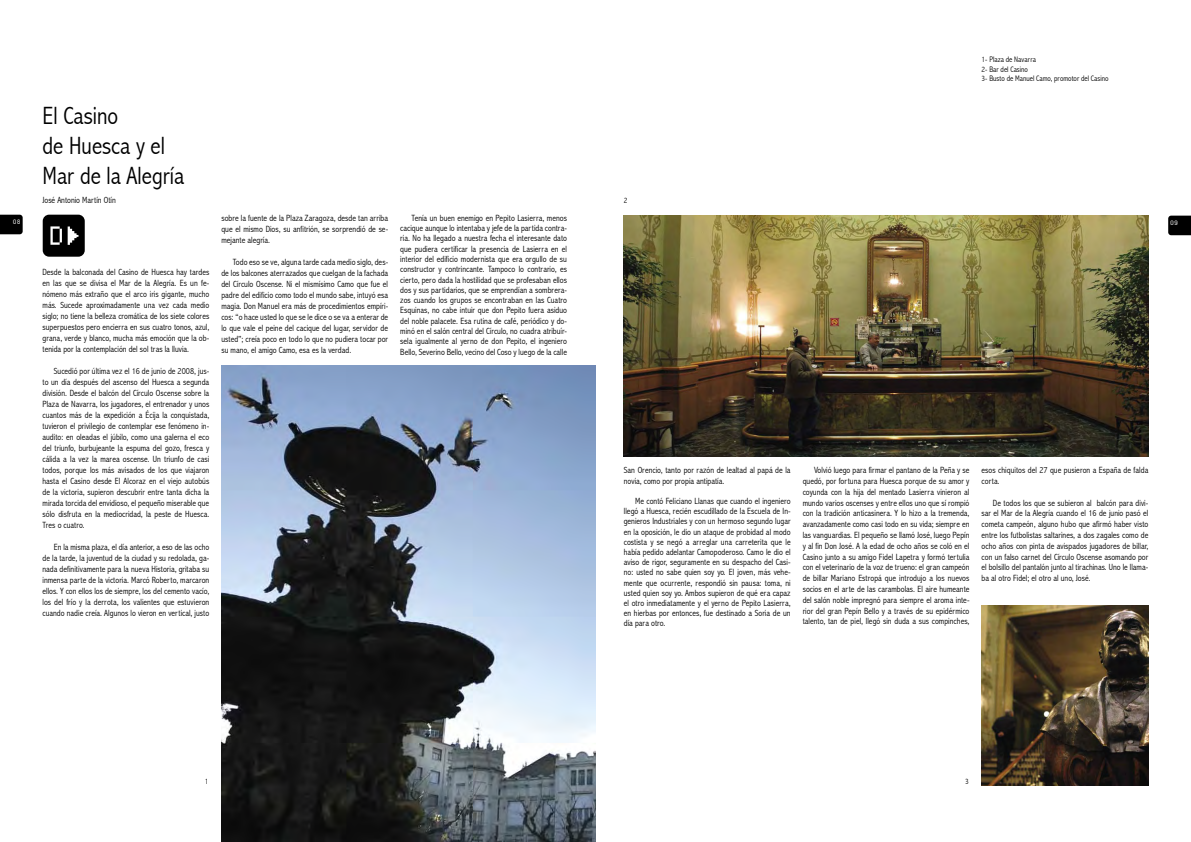
<style>
.page{position:relative;width:1191px;height:842px;background:#fff}
.page>*{position:absolute;margin:0;border:0;box-sizing:border-box;transform-origin:0 0}
.t1{font:300 condensed 25px/30px "Abadi";color:#000}
.t2{font:10px "Universal Eight";color:#fff}
.t3{font:300 condensed 9px/11px "Abadi";letter-spacing:.005em;color:#000;text-align:justify}
.t4{font:300 condensed 8px/9.6px "Abadi";color:#000}
</style>
<div class="page">
<svg style="left:0;top:215px;width:23px;height:19px"></svg>
<svg style="left:1168px;top:216px;width:23px;height:19px"></svg>
<img style="left:624px;top:215px;width:524px;height:241px">
<img style="left:221px;top:366px;width:374px;height:476px">
<img style="left:981px;top:606px;width:167px;height:179px">
<svg style="left:43px;top:215px;width:42px;height:42px;background:#262626"></svg>
<h1 class="t1" style="left:43px;top:100px;width:143px">El Casino<br>de Huesca y el<br>Mar de la Alegría</h1>
<p class="t3" style="left:43px;top:194px;width:75px">José Antonio Martín Otín</p>
<p class="t4" style="left:624px;top:196px;width:5px">2</p>
<p class="t4" style="left:981px;top:55px;width:128px">1- Plaza de Navarra<br>2- Bar del Casino<br>3- Busto de Manuel Camo, promotor del Casino</p>
<p class="t3" style="left:221px;top:212px;width:168px">sobre la fuente de la Plaza Zaragoza, desde tan arriba que el mismo Dios, su anfitrión, se sorprendió de se&shy;mejante alegría.</p>
<p class="t3" style="left:221px;top:256px;width:168px;text-indent:11px">Todo eso se ve, alguna tarde cada medio siglo, des&shy;de los balcones aterrazados que cuelgan de la fachada del Círculo Oscense. Ni el mismísimo Camo que fue el padre del edificio como todo el mundo sabe, intuyó esa magia. Don Manuel era más de procedimientos empíri&shy;cos: “o hace usted lo que se le dice o se va a enterar de lo que vale el peine del cacique del lugar, servidor de usted”; creía poco en todo lo que no pudiera tocar por su mano, el amigo Camo, esa es la verdad.</p>
<p class="t3" style="left:400px;top:213px;width:168px;line-height:10.3px;text-indent:11px">Tenía un buen enemigo en Pepito Lasierra, menos cacique aunque lo intentaba y jefe de la partida contra&shy;ria. No ha llegado a nuestra fecha el interesante dato que pudiera certificar la presencia de Lasierra en el interior del edificio modernista que era orgullo de su constructor y contrincante. Tampoco lo contrario, es cierto, pero dada la hostilidad que se profesaban ellos dos y sus partidarios, que se emprendían a sombrera&shy;zos cuando los grupos se encontraban en las Cuatro Esquinas, no cabe intuir que don Pepito fuera asiduo del noble palacete. Esa rutina de café, periódico y do&shy;minó en el salón central del Círculo, no cuadra atribuír&shy;sela igualmente al yerno de don Pepito, el ingeniero Bello, Severino Bello, vecino del Coso y luego de la calle</p>
<p class="t2" style="left:13px;top:217px;width:9px">08</p>
<p class="t2" style="left:1170px;top:218px;width:9px">09</p>
<p class="t3" style="left:43px;top:266px;width:168px">Desde la balconada del Casino de Huesca hay tardes en las que se divisa el Mar de la Alegría. Es un fe&shy;nómeno más extraño que el arco iris gigante, mucho más. Sucede aproximadamente una vez cada medio siglo; no tiene la belleza cromática de los siete colores superpuestos pero encierra en sus cuatro tonos, azul, grana, verde y blanco, mucha más emoción que la ob&shy;tenida por la contemplación del sol tras la lluvia.</p>
<p class="t3" style="left:43px;top:365px;width:168px;text-indent:11px">Sucedió por última vez el 16 de junio de 2008, jus&shy;to un día después del ascenso del Huesca a segunda división. Desde el balcón del Círculo Oscense sobre la Plaza de Navarra, los jugadores, el entrenador y unos cuantos más de la expedición a Écija la conquistada, tuvieron el privilegio de contemplar ese fenómeno in&shy;audito: en oleadas el júbilo, como una galerna el eco del triunfo, burbujeante la espuma del gozo, fresca y cálida a la vez la marea oscense. Un triunfo de casi todos, porque los más avisados de los que viajaron hasta el Casino desde El Alcoraz en el viejo autobús de la victoria, supieron descubrir entre tanta dicha la mirada torcida del envidioso, el pequeño miserable que sólo disfruta en la mediocridad, la peste de Huesca.<br>Tres o cuatro.</p>
<p class="t3" style="left:43px;top:541px;width:168px;text-indent:11px">En la misma plaza, el día anterior, a eso de las ocho de la tarde, la juventud de la ciudad y su redolada, ga&shy;nada definitivamente para la nueva Historia, gritaba su inmensa parte de la victoria. Marcó Roberto, marcaron ellos. Y con ellos los de siempre, los del cemento vacío, los del frío y la derrota, los valientes que estuvieron cuando nadie creía. Algunos lo vieron en vertical, justo</p>
<p class="t3" style="left:624px;top:465px;width:168px;line-height:10.3px">San Orencio, tanto por razón de lealtad al papá de la novia, como por propia antipatía.</p>
<p class="t3" style="left:624px;top:496px;width:168px;line-height:10.2px;text-indent:11px">Me contó Feliciano Llanas que cuando el ingeniero llegó a Huesca, recién escudillado de la Escuela de In&shy;genieros Industriales y con un hermoso segundo lugar en la oposición, le dio un ataque de probidad al modo costista y se negó a arreglar una carreterita que le había pedido adelantar Camopoderoso. Camo le dio el aviso de rigor, seguramente en su despacho del Casi&shy;no: usted no sabe quien soy yo. El joven, más vehe&shy;mente que ocurrente, respondió sin pausa: toma, ni usted quien soy yo. Ambos supieron de qué era capaz el otro inmediatamente y el yerno de Pepito Lasierra, en hierbas por entonces, fue destinado a Soria de un día para otro.</p>
<p class="t3" style="left:802px;top:465px;width:168px;text-indent:11px">Volvió luego para firmar el pantano de la Peña y se quedó, por fortuna para Huesca porque de su amor y coyunda con la hija del mentado Lasierra vinieron al mundo varios oscenses y entre ellos uno que sí rompió con la tradición anticasinera. Y lo hizo a la tremenda, avanzadamente como casi todo en su vida; siempre en las vanguardias. El pequeño se llamó José, luego Pepín y al fin Don José. A la edad de ocho años se coló en el Casino junto a su amigo Fidel Lapetra y formó tertulia con el veterinario de la voz de trueno: el gran campeón de billar Mariano Estropá que introdujo a los nuevos socios en el arte de las carambolas. El aire humeante del salón noble impregnó para siempre el aroma inte&shy;rior del gran Pepín Bello y a través de su epidérmico talento, tan de piel, llegó sin duda a sus compinches,</p>
<p class="t3" style="left:981px;top:465px;width:168px">esos chiquitos del 27 que pusieron a España de falda corta.</p>
<p class="t3" style="left:981px;top:497px;width:168px;text-indent:11px">De todos los que se subieron al balcón para divi&shy;sar el Mar de la Alegría cuando el 16 de junio pasó el cometa campeón, alguno hubo que afirmó haber visto entre los futbolistas saltarines, a dos zagales como de ocho años con pinta de avispados jugadores de billar, con un falso carnet del Círculo Oscense asomando por el bolsillo del pantalón junto al tirachinas. Uno le llama&shy;ba al otro Fidel; el otro al uno, José.</p>
<p class="t4" style="left:205px;top:777px;width:5px">1</p>
<p class="t4" style="left:965px;top:777px;width:5px">3</p>
</div>
